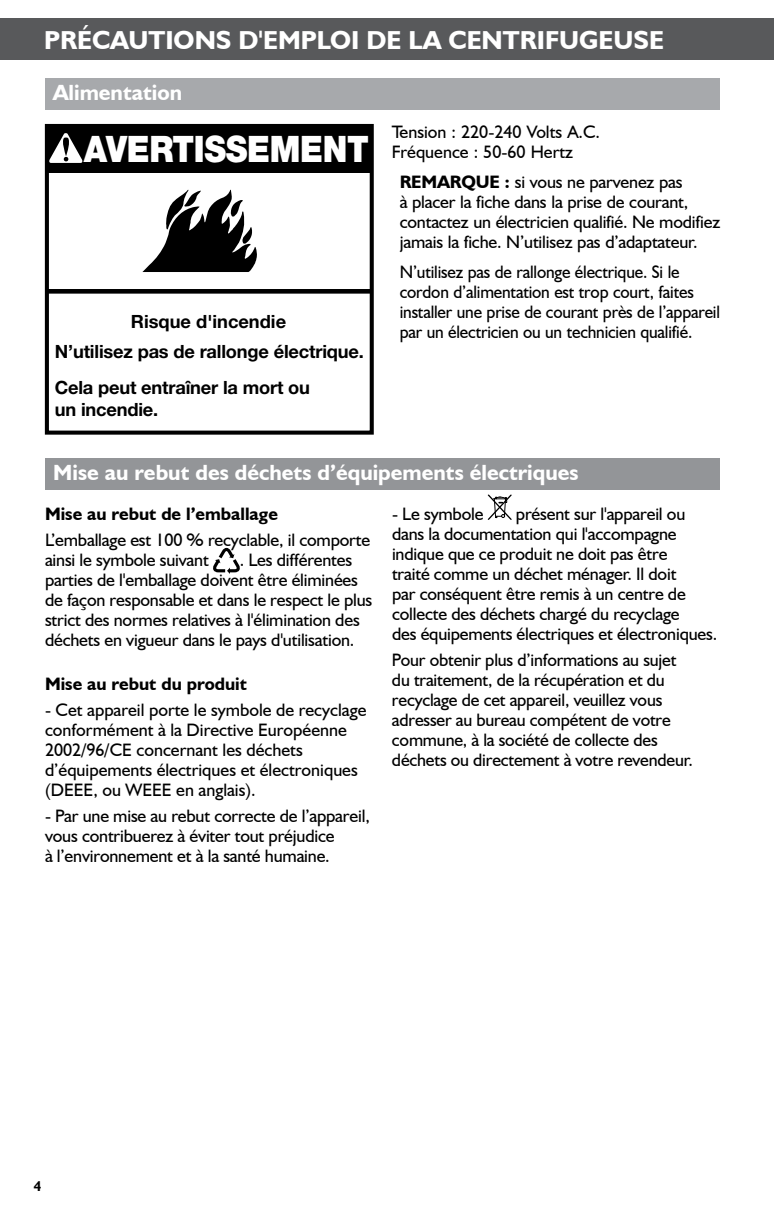
<style>
.page{position:relative;width:774px;height:1224px;background:#fff}
.page>*{position:absolute;margin:0;border:0;box-sizing:border-box;transform-origin:0 0}
.t1{font:900 36.6px "Helvetica Neue LT Std";letter-spacing:-.01em;color:#fff;scale:.89 1}
.t2{font:700 26px "Humanist 521 BT";color:#fff}
.t3{font:700 22px "Humanist 521 BT";color:#fff}
.t4{font:700 18.2px/30.6px "Helvetica Neue LT Std";letter-spacing:-.01em;color:#000;text-align:center}
.t5{font:18px/20px "Humanist 521 BT";letter-spacing:-.01em;color:#000}
.t6{font:18px/20px "Humanist 521 BT";letter-spacing:-.01em;color:#000;scale:.96 1}
.t7{font:700 18px "Humanist 521 BT";color:#000}
.t8{font:700 14px "Humanist 521 BT";color:#000}
.s1{font-weight:700}
</style>
<div class="page">
<div style="left:0;top:18px;width:774px;height:42px;background:#58595b"></div>
<div style="left:45px;top:124px;width:329px;height:311px;border:4px solid #000"></div>
<div style="left:47px;top:126px;width:325px;height:47px;background:#000"></div>
<svg style="left:49px;top:133px;width:34px;height:30px"></svg>
<div style="left:45px;top:289px;width:327px;height:5px;background:#000"></div>
<svg style="left:142px;top:190px;width:115px;height:82px"></svg>
<div style="left:45px;top:78px;width:675px;height:32px;background:#a7a9ac"></div>
<div style="left:45px;top:458px;width:675px;height:32px;background:#939598"></div>
<svg style="left:213px;top:548px;width:27px;height:26px"></svg>
<svg style="left:488px;top:495px;width:24px;height:25px"></svg>
<h2 class="t2" style="left:44px;top:24px;width:621px">Précautions d'emploi de la centrifugeuse</h2>
<p class="t3" style="left:53px;top:79px;width:131px">Alimentation</p>
<h1 class="t1" style="left:84px;top:127px;width:322px">AVERTISSEMENT</h1>
<p class="t4" style="left:55px;top:305px;width:311px">Risque d'incendie<br>N’utilisez pas de rallonge électrique.</p>
<p class="t4" style="left:55px;top:377px;width:257px;line-height:22px;text-align:left">Cela peut entraîner la mort ou un incendie.</p>
<p class="t5" style="left:392px;top:121px;width:207px">Tension : 220-240 Volts A.C.<br>Fréquence : 50-60 Hertz</p>
<p class="t5" style="left:400px;top:171px;width:322px"><span class="s1">RE MARQUE :</span> si vous ne parvenez pas<br>à placer la fiche dans la prise de courant, contactez un électricien qualifié. Ne modifiez jamais la fiche. N’utilisez pas d’adaptateur.</p>
<p class="t6" style="left:400px;top:261px;width:335px">N’utilisez pas de rallonge électrique. Si le cordon d’alimentation est trop court, faites installer une prise de courant près de l’appareil par un électricien ou un technicien qualifié.</p>
<p class="t3" style="left:53px;top:459px;width:527px">Mise au rebut des déchets d’équipements électriques</p>
<p class="t7" style="left:45px;top:503px;width:234px">Mise au rebut de l’emballage</p>
<p class="t5" style="left:45px;top:529px;width:327px">L’emballage est 100 % recyclable, il comporte ainsi le symbole suivant</p>
<p class="t5" style="left:392px;top:503px;width:324px;text-indent:124px">présent sur l'appareil ou dans la documentation qui l'accompagne indique que ce produit ne doit pas être<br>traité comme un déchet ménager. Il doit<br>par conséquent être remis à un centre de collecte des déchets chargé du recyclage<br>des équipements électriques et électroniques.</p>
<p class="t5" style="left:392px;top:649px;width:300px">Pour obtenir plus d’informations au sujet du traitement, de la récupération et du recyclage de cet appareil, veuillez vous adresser au bureau compétent de votre commune, à la société de collecte des déchets ou directement à votre revendeur.</p>
<p class="t5" style="left:392px;top:503px;width:93px">- Le symbole</p>
<p class="t5" style="left:45px;top:549px;width:329px;text-indent:195px">. Les différentes parties de l'emballage doivent être éliminées de façon responsable et dans le respect le plus strict des normes relatives à l'élimination des déchets en vigueur dans le pays d'utilisation.</p>
<p class="t7" style="left:45px;top:673px;width:203px">Mise au rebut du produit</p>
<p class="t5" style="left:45px;top:699px;width:323px">- Cet appareil porte le symbole de recyclage conformément à la Directive Européenne 2002/96/CE concernant les déchets d’équipements électriques et électroniques (DEEE, ou WEEE en anglais).</p>
<p class="t5" style="left:45px;top:805px;width:326px">- Par une mise au rebut correcte de l’appareil, vous contribuerez à éviter tout préjudice<br>à l’environnement et à la santé humaine.</p>
<p class="t8" style="left:34px;top:1178px;width:9px">4</p>
</div>
